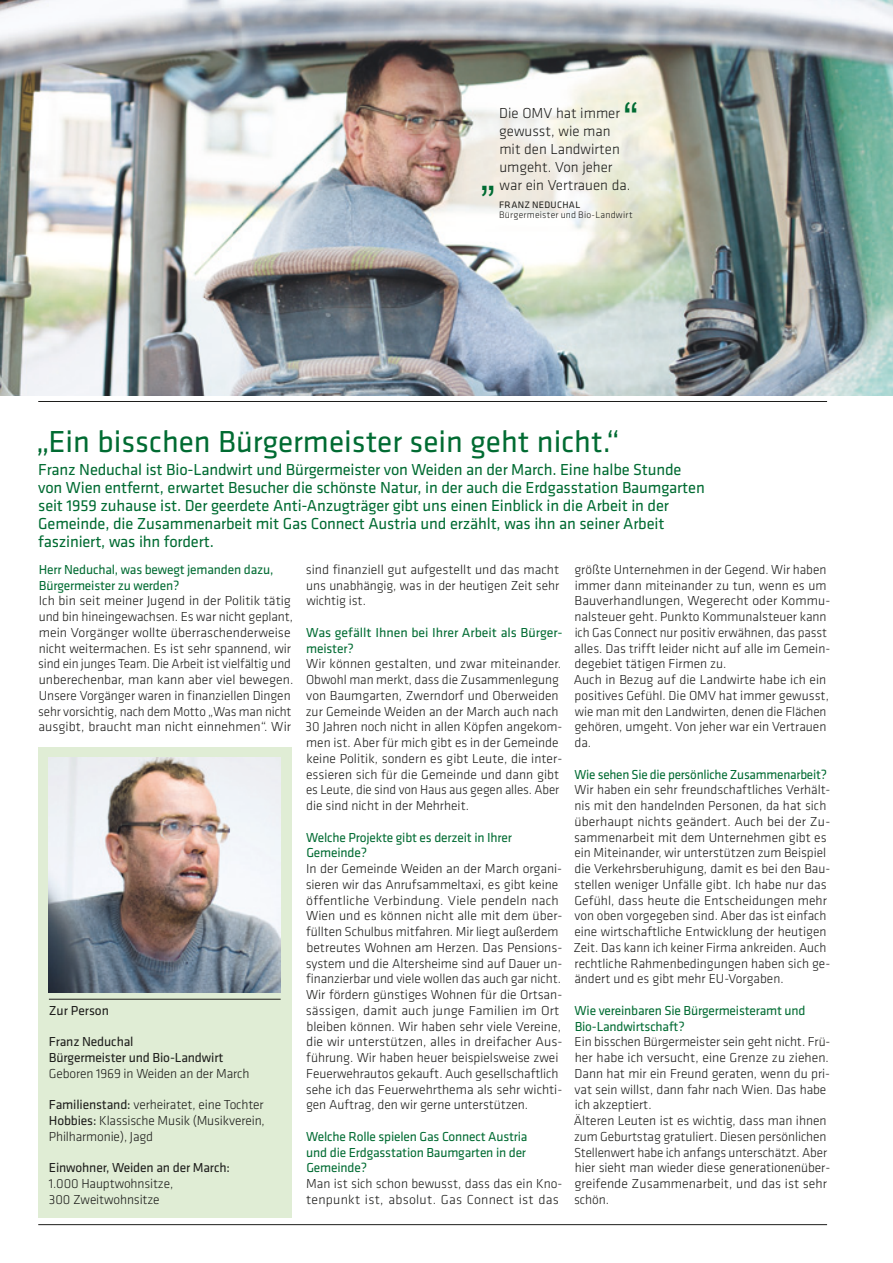
<style>
.page{position:relative;width:893px;height:1263px;background:#fff}
.page>*{position:absolute;margin:0;border:0;box-sizing:border-box;transform-origin:0 0}
.t1{font:45px "Arial";color:#006b32}
.t2{font:31.5px "Klavika";color:#006b32}
.t3{font:16.5px/18px "Klavika";letter-spacing:-.01em;color:#006b32}
.t4{font:300 15px/18px "Klavika";color:#1d1d1b}
.t5{font:300 13.5px/15.8px "Klavika";color:#1d1d1b}
.t6{font:13.5px/15.8px "Klavika";letter-spacing:-.015em;color:#006b32}
.t7{font:13.5px/15.8px "Klavika";letter-spacing:-.01em;color:#1d1d1b}
.t8{font:300 9.75px "Klavika";letter-spacing:.02em;color:#1d1d1b}
.t9{font:9.75px "Klavika";letter-spacing:.03em;color:#1d1d1b}
.s1{font-weight:400}
</style>
<div class="page">
<img style="left:0;top:0;width:893px;height:395px">
<hr style="left:38px;top:1224px;width:789px;height:1px;background:#1d1d1b">
<div style="left:38px;top:747px;width:253px;height:471px;background:#e0edd5"></div>
<hr style="left:49px;top:999px;width:232px;height:1px;background:#1d1d1b">
<img style="left:49px;top:757px;width:232px;height:235px">
<hr style="left:38px;top:401px;width:789px;height:1px;background:#1d1d1b">
<h1 class="t1" style="left:623px;top:90px;width:16px">“</h1>
<p class="t4" style="left:499px;top:104px;width:133px">Die OMV hat immer gewusst, wie man mit den Landwirten umgeht. Von jeher war ein Vertrauen da.</p>
<p class="t9" style="left:499px;top:199px;width:83px">FRANZ NEDUCHAL</p>
<p class="t8" style="left:499px;top:210px;width:135px">Bürgermeister und Bio-Landwirt</p>
<h1 class="t1" style="left:480px;top:145px;width:16px">„</h1>
<h2 class="t2" style="left:36px;top:424px;width:585px">„Ein bisschen Bürgermeister sein geht nicht.“</h2>
<p class="t3" style="left:38px;top:461px;width:668px">Franz Neduchal ist Bio-Landwirt und Bürgermeister von Weiden an der March. Eine halbe Stunde von Wien entfernt, erwartet Besucher die schönste Natur, in der auch die Erdgasstation Baumgarten seit 1959 zuhause ist. Der geerdete Anti-Anzugträger gibt uns einen Einblick in die Arbeit in der Gemeinde, die Zusammenarbeit mit Gas Connect Austria und erzählt, was ihn an seiner Arbeit fasziniert, was ihn fordert.</p>
<p class="t6" style="left:39px;top:562px;width:236px">Herr Neduchal, was bewegt jemanden dazu,<br>Bürgermeister zu werden?</p>
<p class="t5" style="left:38px;top:593px;width:257px">Ich bin seit meiner Jugend in der Politik tätig und bin hineingewachsen. Es war nicht geplant, mein Vorgänger wollte überraschenderweise nicht weitermachen. Es ist sehr spannend, wir sind ein junges Team. Die Arbeit ist vielfältig und unberechenbar, man kann aber viel bewegen.<br>Unsere Vorgänger waren in finanziellen Dingen sehr vorsichtig, nach dem Motto „Was man nicht ausgibt, braucht man nicht einnehmen“. Wir</p>
<p class="t7" style="left:49px;top:1003px;width:62px">Zur Person</p>
<p class="t7" style="left:49px;top:1034px;width:176px">Franz Neduchal<br>Bürgermeister und Bio-Landwirt</p>
<p class="t5" style="left:49px;top:1066px;width:202px">Geboren 1969 in Weiden an der March</p>
<p class="t5" style="left:49px;top:1097px;width:217px;text-align:justify"><span class="s1">Familienstand:</span> verheiratet, eine Tochter <span class="s1">Hobbies:</span> Klassische Musik (Musikverein, Philharmonie), Jagd</p>
<p class="t7" style="left:49px;top:1160px;width:183px">Einwohner, Weiden an der March:</p>
<p class="t5" style="left:49px;top:1176px;width:126px">1.000 Hauptwohnsitze,<br>300 Zweitwohnsitze</p>
<p class="t5" style="left:306px;top:562px;width:255px;text-align:justify">sind finanziell gut aufgestellt und das macht uns unabhängig, was in der heutigen Zeit sehr wichtig ist.</p>
<p class="t6" style="left:306px;top:625px;width:258px">Was gefällt Ihnen bei Ihrer Arbeit als Bürger&shy;meister?</p>
<p class="t5" style="left:306px;top:656px;width:258px">Wir können gestalten, und zwar miteinander.<br>Obwohl man merkt, dass die Zusammenlegung von Baumgarten, Zwerndorf und Oberweiden zur Gemeinde Weiden an der March auch nach 30 Jahren noch nicht in allen Köpfen angekom&shy;men ist. Aber für mich gibt es in der Gemeinde keine Politik, sondern es gibt Leute, die inter&shy;essieren sich für die Gemeinde und dann gibt es Leute, die sind von Haus aus gegen alles. Aber die sind nicht in der Mehrheit.</p>
<p class="t6" style="left:306px;top:829px;width:207px">Welche Projekte gibt es derzeit in Ihrer<br>Gemeinde?</p>
<p class="t5" style="left:306px;top:861px;width:258px">In der Gemeinde Weiden an der March organi&shy;sieren wir das Anrufsammeltaxi, es gibt keine öffentliche Verbindung. Viele pendeln nach Wien und es können nicht alle mit dem über&shy;füllten Schulbus mitfahren. Mir liegt außerdem betreutes Wohnen am Herzen. Das Pensions&shy;system und die Altersheime sind auf Dauer un&shy;finanzierbar und viele wollen das auch gar nicht.<br>Wir fördern günstiges Wohnen für die Ortsan&shy;sässigen, damit auch junge Familien im Ort bleiben können. Wir haben sehr viele Vereine, die wir unterstützen, alles in dreifacher Aus&shy;führung. Wir haben heuer beispielsweise zwei Feuerwehrautos gekauft. Auch gesellschaftlich sehe ich das Feuerwehrthema als sehr wichti&shy;gen Auftrag, den wir gerne unterstützen.</p>
<p class="t6" style="left:306px;top:1129px;width:223px;text-align:justify">Welche Rolle spielen Gas Connect Austria und die Erdgasstation Baumgarten in der Gemeinde?</p>
<p class="t5" style="left:306px;top:1176px;width:258px">Man ist sich schon bewusst, dass das ein Kno&shy;tenpunkt ist, absolut. Gas Connect ist das</p>
<p class="t5" style="left:574px;top:562px;width:258px">größte Unternehmen in der Gegend. Wir haben immer dann miteinander zu tun, wenn es um Bauverhandlungen, Wegerecht oder Kommu&shy;nalsteuer geht. Punkto Kommunalsteuer kann ich Gas Connect nur positiv erwähnen, das passt alles. Das trifft leider nicht auf alle im Gemein&shy;degebiet tätigen Firmen zu.<br>Auch in Bezug auf die Landwirte habe ich ein positives Gefühl. Die OMV hat immer gewusst, wie man mit den Landwirten, denen die Flächen gehören, umgeht. Von jeher war ein Vertrauen da.</p>
<p class="t6" style="left:575px;top:766px;width:254px">Wie sehen Sie die persönliche Zusammenarbeit?</p>
<p class="t5" style="left:573px;top:782px;width:258px">Wir haben ein sehr freundschaftliches Verhält&shy;nis mit den handelnden Personen, da hat sich überhaupt nichts geändert. Auch bei der Zu&shy;sammenarbeit mit dem Unternehmen gibt es ein Miteinander, wir unterstützen zum Beispiel die Verkehrsberuhigung, damit es bei den Bau&shy;stellen weniger Unfälle gibt. Ich habe nur das Gefühl, dass heute die Entscheidungen mehr von oben vorgegeben sind. Aber das ist einfach eine wirtschaftliche Entwicklung der heutigen Zeit. Das kann ich keiner Firma ankreiden. Auch rechtliche Rahmenbedingungen haben sich ge&shy;ändert und es gibt mehr EU-Vorgaben.</p>
<p class="t6" style="left:574px;top:1003px;width:233px">Wie vereinbaren Sie Bürgermeisteramt und<br>Bio-Landwirtschaft?</p>
<p class="t5" style="left:574px;top:1034px;width:258px">Ein bisschen Bürgermeister sein geht nicht. Frü&shy;her habe ich versucht, eine Grenze zu ziehen.<br>Dann hat mir ein Freund geraten, wenn du pri&shy;vat sein willst, dann fahr nach Wien. Das habe ich akzeptiert.<br>Älteren Leuten ist es wichtig, dass man ihnen zum Geburtstag gratuliert. Diesen persönlichen Stellenwert habe ich anfangs unterschätzt. Aber hier sieht man wieder diese generationenüber&shy;greifende Zusammenarbeit, und das ist sehr schön.</p>
</div>
